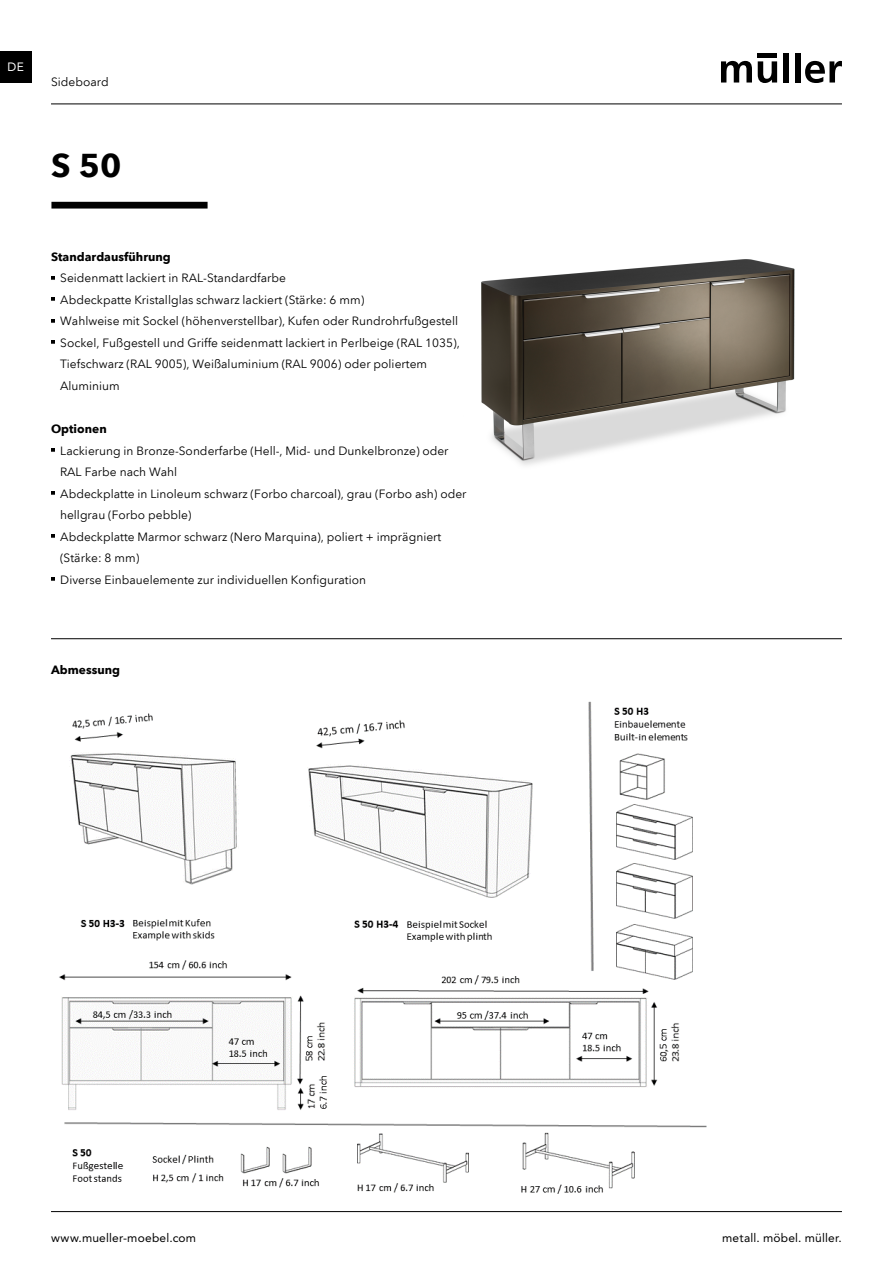
<style>
.page{position:relative;width:893px;height:1263px;background:#fff}
.page>*{position:absolute;margin:0;border:0;box-sizing:border-box;transform-origin:0 0}
.t1{font:33px "Avenir Next LT W01";color:#000}
.t2{font:12px/21.5px "Avenir Next New W01";color:#000}
.t3{font:12px "Avenir LT Std";letter-spacing:.015em;color:#000}
.t4{font:12px "Avenir Next LT W01";color:#000}
.t5{font:12px "Avenir LT Std";color:#fff}
</style>
<div class="page">
<svg style="left:721px;top:61px;width:31px;height:22px"></svg>
<svg style="left:758px;top:61px;width:19px;height:22px"></svg>
<div style="left:783px;top:53px;width:6px;height:30px;background:#000"></div>
<div style="left:795px;top:53px;width:5px;height:30px;background:#000"></div>
<svg style="left:805px;top:61px;width:37px;height:22px"></svg>
<hr style="left:758px;top:53px;width:19px;height:4px;background:#000">
<hr style="left:51px;top:104px;width:791px;height:1px;background:#000">
<hr style="left:51px;top:1211px;width:791px;height:1px;background:#000">
<div style="left:0;top:51px;width:31px;height:32px;background:#000"></div>
<div style="left:51px;top:202px;width:157px;height:7px;background:#000"></div>
<hr style="left:51px;top:638px;width:791px;height:1px;background:#000">
<img style="left:481px;top:259px;width:314px;height:206px">
<img style="left:59px;top:701px;width:648px;height:493px">
<svg style="left:51px;top:276px;width:3px;height:4px"></svg>
<svg style="left:51px;top:319px;width:3px;height:4px"></svg>
<svg style="left:51px;top:448px;width:3px;height:4px"></svg>
<svg style="left:51px;top:491px;width:3px;height:4px"></svg>
<svg style="left:51px;top:534px;width:3px;height:4px"></svg>
<p class="t5" style="left:8px;top:60px;width:18px">DE</p>
<p class="t2" style="left:51px;top:71px;width:59px">Sideboard</p>
<h1 class="t1" style="left:51px;top:145px;width:72px">S 50</h1>
<p class="t4" style="left:51px;top:249px;width:121px">Standardausführung</p>
<p class="t2" style="left:60px;top:267px;width:401px">Seidenmatt lackiert in RAL-Standardfarbe<br>Abdeckpatte Kristallglas schwarz lackiert (Stärke: 6 mm)<br>Wahlweise mit Sockel (höhenverstellbar), Kufen oder Rundrohrfußgestell Sockel, Fußgestell und Griffe seidenmatt lackiert in Perlbeige (RAL 1035), Tiefschwarz (RAL 9005), Weißaluminium (RAL 9006) oder poliertem Aluminium</p>
<p class="t4" style="left:51px;top:421px;width:57px">Optionen</p>
<p class="t2" style="left:60px;top:440px;width:408px">Lackierung in Bronze-Sonderfarbe (Hell-, Mid- und Dunkelbronze) oder RAL Farbe nach Wahl<br>Abdeckplatte in Linoleum schwarz (Forbo charcoal), grau (Forbo ash) oder hellgrau (Forbo pebble)<br>Abdeckplatte Marmor schwarz (Nero Marquina), poliert + imprägniert (Stärke: 8 mm)<br>Diverse Einbauelemente zur individuellen Konfiguration</p>
<p class="t4" style="left:51px;top:662px;width:71px">Abmessung</p>
<p class="t3" style="left:51px;top:1231px;width:147px">www.mueller-moebel.com</p>
<p class="t3" style="left:722px;top:1231px;width:121px">metall. möbel. müller.</p>
</div>
